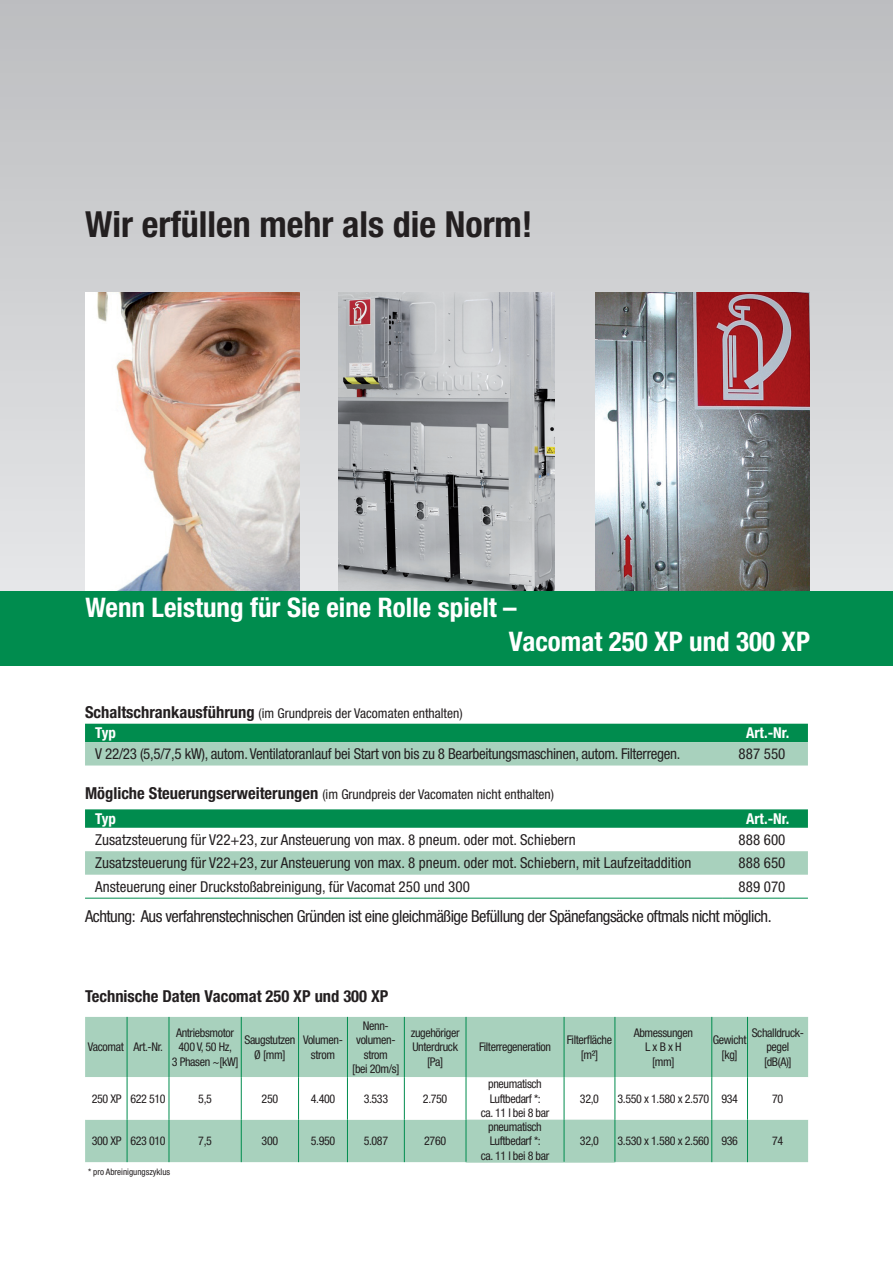
<style>
.page{position:relative;width:893px;height:1263px;background:#fff}
.page>*{position:absolute;margin:0;border:0;box-sizing:border-box;transform-origin:0 0}
.t1{font:700 condensed 36px "Helvetica Neue LT Pro";color:#231f20}
.t2{font:700 condensed 27px/34.5px "Helvetica Neue LT Pro";color:#fff}
.t3{font:condensed 16.5px "Helvetica Neue LT Pro";letter-spacing:-.03em;color:#231f20}
.t4{font:700 condensed 16.5px "Helvetica Neue LT Pro";color:#231f20}
.t5{font:condensed 15px "Helvetica Neue LT Pro";color:#231f20}
.t6{font:condensed 15px "Helvetica Neue LT Pro";letter-spacing:-.02em;color:#231f20}
.t7{font:700 condensed 15px "Helvetica Neue LT Pro";color:#fff}
.t8{font:condensed 13.5px "Helvetica Neue LT Pro";color:#231f20}
.t9{font:condensed 12px/14.4px "Helvetica Neue LT Pro";letter-spacing:-.03em;color:#231f20;text-align:center}
.t10{font:condensed 9px "Helvetica Neue LT Pro";color:#231f20}
.s1{font-weight:700;font-size:16.5px}
</style>
<div class="page">
<div style="left:0;top:0;width:893px;height:591px;background:linear-gradient(to bottom,#bcbdbf,#e6e7e9)"></div>
<img style="left:595px;top:292px;width:215px;height:299px">
<img style="left:338px;top:292px;width:217px;height:299px">
<img style="left:85px;top:292px;width:214px;height:299px">
<div style="left:85px;top:1017px;width:723px;height:145px;background:#a8d1bd"></div>
<svg style="left:85px;top:1077px;width:723px;height:43px"></svg>
<hr style="left:127px;top:1017px;width:1px;height:60px;background:#008c4e">
<hr style="left:169px;top:1017px;width:1px;height:60px;background:#008c4e">
<hr style="left:241px;top:1017px;width:1px;height:60px;background:#008c4e">
<hr style="left:298px;top:1017px;width:1px;height:60px;background:#008c4e">
<hr style="left:347px;top:1017px;width:1px;height:60px;background:#008c4e">
<hr style="left:404px;top:1017px;width:1px;height:60px;background:#008c4e">
<hr style="left:564px;top:1017px;width:1px;height:60px;background:#008c4e">
<hr style="left:615px;top:1017px;width:1px;height:60px;background:#008c4e">
<hr style="left:711px;top:1017px;width:1px;height:60px;background:#008c4e">
<hr style="left:747px;top:1017px;width:1px;height:60px;background:#008c4e">
<hr style="left:127px;top:1077px;width:1px;height:43px;background:#008c4e">
<hr style="left:169px;top:1077px;width:1px;height:43px;background:#008c4e">
<hr style="left:241px;top:1077px;width:1px;height:43px;background:#008c4e">
<hr style="left:298px;top:1077px;width:1px;height:43px;background:#008c4e">
<hr style="left:347px;top:1077px;width:1px;height:43px;background:#008c4e">
<hr style="left:404px;top:1077px;width:1px;height:43px;background:#008c4e">
<hr style="left:564px;top:1077px;width:1px;height:43px;background:#008c4e">
<hr style="left:615px;top:1077px;width:1px;height:43px;background:#008c4e">
<hr style="left:711px;top:1077px;width:1px;height:43px;background:#008c4e">
<hr style="left:747px;top:1077px;width:1px;height:43px;background:#008c4e">
<hr style="left:127px;top:1120px;width:1px;height:42px;background:#008c4e">
<hr style="left:169px;top:1120px;width:1px;height:42px;background:#008c4e">
<hr style="left:241px;top:1120px;width:1px;height:42px;background:#008c4e">
<hr style="left:298px;top:1120px;width:1px;height:42px;background:#008c4e">
<hr style="left:347px;top:1120px;width:1px;height:42px;background:#008c4e">
<hr style="left:404px;top:1120px;width:1px;height:42px;background:#008c4e">
<hr style="left:466px;top:1162px;width:98px;height:1px;background:#a8d1bd">
<hr style="left:564px;top:1162px;width:51px;height:1px;background:#a8d1bd">
<hr style="left:564px;top:1120px;width:1px;height:42px;background:#008c4e">
<hr style="left:615px;top:1120px;width:1px;height:42px;background:#008c4e">
<hr style="left:711px;top:1120px;width:1px;height:42px;background:#008c4e">
<hr style="left:747px;top:1120px;width:1px;height:42px;background:#008c4e">
<hr style="left:466px;top:1017px;width:1px;height:60px;background:#008c4e">
<hr style="left:466px;top:1077px;width:1px;height:43px;background:#008c4e">
<hr style="left:466px;top:1120px;width:1px;height:42px;background:#008c4e">
<svg style="left:85px;top:724px;width:723px;height:41px;background:#5eb28c"></svg>
<svg style="left:85px;top:809px;width:723px;height:19px;background:#088f53"></svg>
<svg style="left:85px;top:851px;width:723px;height:24px;background:#a9d1be"></svg>
<hr style="left:85px;top:898px;width:638px;height:1px;background:#008c4e">
<hr style="left:723px;top:898px;width:85px;height:1px;background:#008c4e">
<div style="left:0;top:591px;width:893px;height:74px;background:#008c4e"></div>
<h1 class="t1" style="left:85px;top:202px;width:449px">Wir erfüllen mehr als die Norm!</h1>
<h2 class="t2" style="left:509px;top:590px;width:303px;text-indent:-423px">Wenn Leistung für Sie eine Rolle spielt –<br>Vacomat 250 XP und 300 XP</h2>
<p class="t8" style="left:85px;top:705px;width:379px"><span class="s1">Schaltschrankausführung</span> (im Grundpreis der Vacomaten enthalten)</p>
<p class="t7" style="left:95px;top:724px;width:22px">Typ</p>
<p class="t7" style="left:746px;top:724px;width:45px">Art.-Nr.</p>
<p class="t6" style="left:95px;top:745px;width:587px">V 22/23 (5,5/7,5 kW), autom. Ventilatoranlauf bei Start von bis zu 8 Bearbeitungsmaschinen, autom. Filterregen.</p>
<p class="t5" style="left:739px;top:745px;width:48px">887 550</p>
<p class="t8" style="left:85px;top:786px;width:471px"><span class="s1">Mögliche Steuerungserweiterungen</span> (im Grundpreis der Vacomaten nicht enthalten)</p>
<p class="t7" style="left:95px;top:810px;width:22px">Typ</p>
<p class="t7" style="left:746px;top:810px;width:45px">Art.-Nr.</p>
<p class="t5" style="left:95px;top:831px;width:482px">Zusatzsteuerung für V22+23, zur Ansteuerung von max. 8 pneum. oder mot. Schiebern</p>
<p class="t5" style="left:739px;top:831px;width:48px">888 600</p>
<p class="t5" style="left:95px;top:854px;width:598px">Zusatzsteuerung für V22+23, zur Ansteuerung von max. 8 pneum. oder mot. Schiebern, mit Laufzeitaddition</p>
<p class="t5" style="left:739px;top:854px;width:48px">888 650</p>
<p class="t5" style="left:95px;top:878px;width:376px">Ansteuerung einer Druckstoßabreinigung, für Vacomat 250 und 300</p>
<p class="t5" style="left:739px;top:878px;width:48px">889 070</p>
<h3 class="t3" style="left:85px;top:906px;width:688px">Achtung: Aus verfahrenstechnischen Gründen ist eine gleichmäßige Befüllung der Spänefangsäcke oftmals nicht möglich.</h3>
<h3 class="t4" style="left:85px;top:987px;width:305px">Technische Daten Vacomat 250 XP und 300 XP</h3>
<p class="t9" style="left:88px;top:1040px;width:77px">Vacomat Art.-Nr.</p>
<p class="t9" style="left:172px;top:1025px;width:68px">Antriebsmotor<br>400 V, 50 Hz,<br>3 Phasen ~[kW]</p>
<p class="t9" style="left:244px;top:1032px;width:53px">Saugstutzen<br>Ø [mm]</p>
<p class="t9" style="left:303px;top:1032px;width:39px">Volumen-- strom</p>
<p class="t9" style="left:352px;top:1018px;width:49px">Nenn&shy;volumen‑ strom<br>[bei 20m/s]</p>
<p class="t9" style="left:411px;top:1025px;width:50px">zugehöriger<br>Unterdruck [Pa]</p>
<p class="t9" style="left:92px;top:1091px;width:75px">250 XP 622 510</p>
<p class="t9" style="left:198px;top:1091px;width:15px">5,5</p>
<p class="t9" style="left:262px;top:1091px;width:18px">250</p>
<p class="t9" style="left:311px;top:1091px;width:26px">4.400</p>
<p class="t9" style="left:364px;top:1091px;width:26px">3.533</p>
<p class="t9" style="left:423px;top:1091px;width:26px">2.750</p>
<p class="t9" style="left:92px;top:1133px;width:75px">300 XP 623 010</p>
<p class="t9" style="left:198px;top:1133px;width:15px">7,5</p>
<p class="t9" style="left:262px;top:1133px;width:18px">300</p>
<p class="t9" style="left:311px;top:1133px;width:26px">5.950</p>
<p class="t9" style="left:364px;top:1133px;width:26px">5.087</p>
<p class="t9" style="left:424px;top:1133px;width:23px">2760</p>
<p class="t10" style="left:88px;top:1167px;width:84px">* pro Abreinigungszyklus</p>
<p class="t9" style="left:479px;top:1040px;width:73px">Filterregeneration</p>
<p class="t9" style="left:567px;top:1032px;width:47px">Filterfläche [m²]</p>
<p class="t9" style="left:634px;top:1025px;width:61px">Abmessungen<br>L x B x H [mm]</p>
<p class="t9" style="left:713px;top:1032px;width:35px">Gewicht [kg]</p>
<p class="t9" style="left:752px;top:1025px;width:52px">Schalldruck&shy;pegel [dB(A)]</p>
<p class="t9" style="left:481px;top:1077px;width:70px">pneumatisch<br>Luftbedarf *:<br>ca. 11 l bei 8 bar</p>
<p class="t9" style="left:481px;top:1119px;width:70px">pneumatisch<br>Luftbedarf *:<br>ca. 11 l bei 8 bar</p>
<p class="t9" style="left:580px;top:1091px;width:21px">32,0</p>
<p class="t9" style="left:617px;top:1091px;width:122px">3.550 x 1.580 x 2.570 934</p>
<p class="t9" style="left:772px;top:1091px;width:13px">70</p>
<p class="t9" style="left:580px;top:1133px;width:21px">32,0</p>
<p class="t9" style="left:617px;top:1133px;width:122px">3.530 x 1.580 x 2.560 936</p>
<p class="t9" style="left:772px;top:1133px;width:13px">74</p>
</div>
